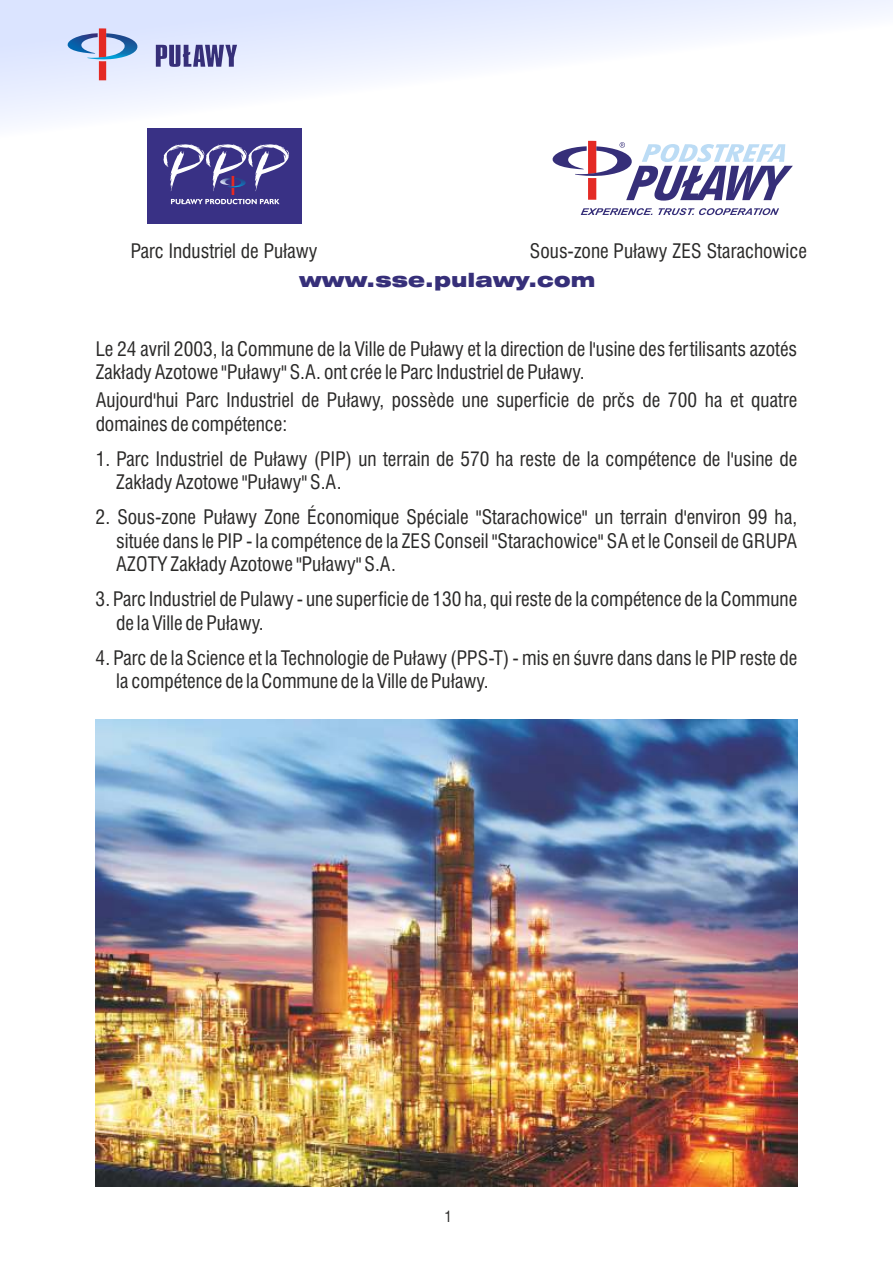
<style>
.page{position:relative;width:893px;height:1263px;background:#fff}
.page>*{position:absolute;margin:0;border:0;box-sizing:border-box;transform-origin:0 0}
.t1{font:condensed 19.5px/23.4px "Swiss 721";color:#2b2a29}
.t2{font:19.5px "Swiss 721 Blk Ex AT";color:#362f79}
.t3{font:condensed 15px "Swiss 721";color:#2b2a29}
</style>
<div class="page">
<svg style="left:0;top:0;width:893px;height:139px"></svg>
<svg style="left:156px;top:45px;width:81px;height:22px;background:#7775ab"></svg>
<svg style="left:51px;top:28px;width:96px;height:52px;background:#c6c9e3"></svg>
<img style="left:96px;top:719px;width:701px;height:467px">
<svg style="left:581px;top:208px;width:198px;height:7px"></svg>
<svg style="left:552px;top:141px;width:241px;height:60px"></svg>
<div style="left:148px;top:128px;width:154px;height:95px;background:#393185"></div>
<svg style="left:163px;top:144px;width:126px;height:60px"></svg>
<p class="t1" style="left:131px;top:241px;width:188px">Parc Industriel de Puławy</p>
<p class="t1" style="left:530px;top:242px;width:279px">Sous-zone Puławy ZES Starachowice</p>
<p class="t2" style="left:299px;top:272px;width:298px">www.sse.pulawy.com</p>
<p class="t1" style="left:96px;top:339px;width:703px">Le 24 avril 2003, la Commune de la Ville de Puławy et la direction de l'usine des fertilisants azotés<br>Zakłady Azotowe "Puławy" S.A. ont crée le Parc Industriel de Puławy.</p>
<p class="t1" style="left:96px;top:391px;width:703px">Aujourd'hui Parc Industriel de Puławy, possède une superficie de prčs de 700 ha et quatre domaines de compétence:</p>
<p class="t1" style="left:116px;top:449px;width:683px;text-indent:-21px">1. Parc Industriel de Puławy (PIP) un terrain de 570 ha reste de la compétence de l'usine de<br>Zakłady Azotowe "Puławy" S.A.</p>
<p class="t1" style="left:116px;top:508px;width:683px;text-align:justify;text-indent:-21px">2. Sous-zone Puławy Zone Économique Spéciale "Starachowice" un terrain d'environ 99 ha, située dans le PIP - la compétence de la ZES Conseil "Starachowice" SA et le Conseil de GRUPA AZOTY Zakłady Azotowe "Puławy" S.A.</p>
<p class="t1" style="left:116px;top:590px;width:683px;text-indent:-21px">3. Parc Industriel de Pulawy - une superficie de 130 ha, qui reste de la compétence de la Commune de la Ville de Puławy.</p>
<p class="t1" style="left:116px;top:648px;width:683px;text-indent:-21px">4. Parc de la Science et la Technologie de Puławy (PPS-T) - mis en śuvre dans dans le PIP reste de la compétence de la Commune de la Ville de Puławy.</p>
<p class="t3" style="left:444px;top:1211px;width:9px">1</p>
</div>
